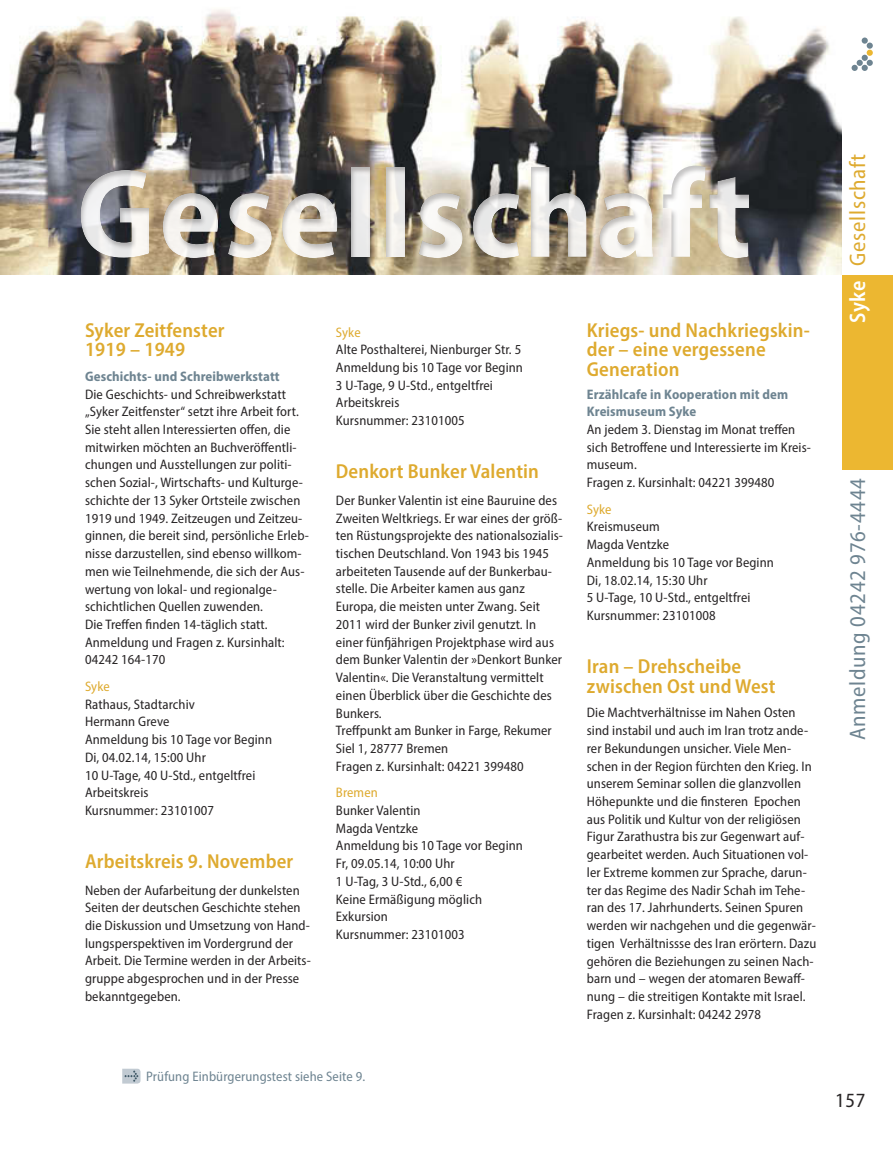
<style>
.page{position:relative;width:893px;height:1149px;background:#fff}
.page>*{position:absolute;margin:0;border:0;box-sizing:border-box;transform-origin:0 0}
.t1{font:700 semi-condensed 127.5px "Myriad Pro";letter-spacing:.02em;color:#fff}
.t2{font:semi-condensed 22.5px "Myriad Pro";letter-spacing:.03em;color:#6e8491}
.t3{font:semi-condensed 22.5px "Myriad Pro";letter-spacing:.03em;color:#deaa2f}
.t4{font:600 semi-condensed 22.5px "Myriad Pro";color:#fff;scale:.96 1}
.t5{font:600 semi-condensed 20.25px/19.8px "Myriad Pro";letter-spacing:.01em;color:#deaa2f}
.t6{font:semi-condensed 20.25px "Myriad Pro";color:#272425}
.t7{font:semi-condensed 13.8px/17.7px "Myriad Pro";letter-spacing:.01em;color:#272425}
.t8{font:700 semi-condensed 13.8px/17.7px "Myriad Pro";letter-spacing:.01em;color:#6e8491}
.t9{font:semi-condensed 13.8px "Myriad Pro";letter-spacing:.01em;color:#6e8491}
.t10{font:semi-condensed 13.8px "Myriad Pro";letter-spacing:.005em;color:#deaa2f}
</style>
<div class="page">
<img style="left:0;top:9px;width:842px;height:265px">
<div style="left:842px;top:274px;width:51px;height:195px;background:#ecb731"></div>
<div style="left:862px;top:37px;width:6px;height:7px;background:#6e8491;border-radius:50%"></div>
<svg style="left:852px;top:43px;width:21px;height:28px"></svg>
<div style="left:55px;top:131px;width:838px;height:159px;background:#272425;opacity:.3"></div>
<svg style="left:122px;top:1068px;width:19px;height:15px"></svg>
<h1 class="t1" style="left:77px;top:132px;width:677px">Gesellschaft</h1>
<h2 class="t3" style="left:844px;top:265px;width:113px;rotate:-90deg">Gesellschaft</h2>
<h3 class="t5" style="left:85px;top:319px;width:141px">Syker Zeitfenster<br>1919 – 1949</h3>
<p class="t8" style="left:85px;top:367px;width:196px">Geschichts- und Schreibwerkstatt</p>
<p class="t7" style="left:85px;top:385px;width:225px">Die Geschichts- und Schreibwerkstatt „Syker Zeitfenster“ setzt ihre Arbeit fort.<br>Sie steht allen Interessierten offen, die mitwirken möchten an Buchveröffentli&shy;chungen und Ausstellungen zur politi&shy;schen Sozial-, Wirtschafts- und Kulturge&shy;schichte der 13 Syker Ortsteile zwischen 1919 und 1949. Zeitzeugen und Zeitzeu&shy;ginnen, die bereit sind, persönliche Erleb&shy;nisse darzustellen, sind ebenso willkom&shy;men wie Teilnehmende, die sich der Aus&shy;wertung von lokal- und regionalge&shy;schichtlichen Quellen zuwenden.<br>Die Treffen finden 14-täglich statt.<br>Anmeldung und Fragen z. Kursinhalt:<br>04242 164-170</p>
<p class="t10" style="left:85px;top:677px;width:26px">Syke</p>
<p class="t7" style="left:85px;top:694px;width:189px">Rathaus, Stadtarchiv<br>Hermann Greve<br>Anmeldung bis 10 Tage vor Beginn<br>Di, 04.02.14, 15:00 Uhr<br>10 U-Tage, 40 U-Std., entgeltfrei<br>Arbeitskreis<br>Kursnummer: 23101007</p>
<h3 class="t5" style="left:85px;top:850px;width:210px">Arbeitskreis 9. November</h3>
<p class="t7" style="left:85px;top:880px;width:227px">Neben der Aufarbeitung der dunkelsten Seiten der deutschen Geschichte stehen die Diskussion und Umsetzung von Hand&shy;lungsperspektiven im Vordergrund der Arbeit. Die Termine werden in der Arbeits&shy;gruppe abgesprochen und in der Presse bekanntgegeben.</p>
<p class="t10" style="left:336px;top:323px;width:26px">Syke</p>
<p class="t7" style="left:336px;top:340px;width:189px">Alte Posthalterei, Nienburger Str. 5<br>Anmeldung bis 10 Tage vor Beginn<br>3 U-Tage, 9 U-Std., entgeltfrei<br>Arbeitskreis<br>Kursnummer: 23101005</p>
<h3 class="t5" style="left:336px;top:461px;width:205px">Denkort Bunker Valentin</h3>
<p class="t7" style="left:336px;top:491px;width:229px">Der Bunker Valentin ist eine Bauruine des Zweiten Weltkriegs. Er war eines der größ&shy;ten Rüstungsprojekte des nationalsozialis&shy;tischen Deutschland. Von 1943 bis 1945 arbeiteten Tausende auf der Bunkerbau&shy;stelle. Die Arbeiter kamen aus ganz Europa, die meisten unter Zwang. Seit 2011 wird der Bunker zivil genutzt. In einer fünfjährigen Projektphase wird aus dem Bunker Valentin der »Denkort Bunker Valentin«. Die Veranstaltung vermittelt einen Überblick über die Geschichte des Bunkers.<br>Treffpunkt am Bunker in Farge, Rekumer Siel 1, 28777 Bremen<br>Fragen z. Kursinhalt: 04221 399480</p>
<p class="t10" style="left:336px;top:784px;width:43px">Bremen</p>
<p class="t7" style="left:336px;top:801px;width:189px">Bunker Valentin<br>Magda Ventzke<br>Anmeldung bis 10 Tage vor Beginn<br>Fr, 09.05.14, 10:00 Uhr<br>1 U-Tag, 3 U-Std., 6,00 €<br>Keine Ermäßigung möglich<br>Exkursion<br>Kursnummer: 23101003</p>
<p class="t9" style="left:146px;top:1067px;width:220px">Prüfung Einbürgerungstest siehe Seite 9.</p>
<h3 class="t5" style="left:587px;top:319px;width:225px">Kriegs- und Nachkriegskin&shy;der – eine vergessene<br>Generation</h3>
<p class="t8" style="left:587px;top:384px;width:203px">Erzählcafe in Kooperation mit dem<br>Kreismuseum Syke</p>
<p class="t7" style="left:587px;top:420px;width:226px">An jedem 3. Dienstag im Monat treffen sich Betroffene und Interessierte im Kreis&shy;museum.<br>Fragen z. Kursinhalt: 04221 399480</p>
<p class="t10" style="left:587px;top:500px;width:26px">Syke</p>
<p class="t7" style="left:587px;top:517px;width:189px">Kreismuseum<br>Magda Ventzke<br>Anmeldung bis 10 Tage vor Beginn<br>Di, 18.02.14, 15:30 Uhr<br>5 U-Tage, 10 U-Std., entgeltfrei<br>Kursnummer: 23101008</p>
<h3 class="t5" style="left:587px;top:655px;width:190px">Iran – Drehscheibe zwischen Ost und West</h3>
<p class="t7" style="left:587px;top:703px;width:231px">Die Machtverhältnisse im Nahen Osten sind instabil und auch im Iran trotz ande&shy;rer Bekundungen unsicher. Viele Men&shy;schen in der Region fürchten den Krieg. In unserem Seminar sollen die glanzvollen Höhepunkte und die finsteren Epochen aus Politik und Kultur von der religiösen Figur Zarathustra bis zur Gegenwart auf&shy;gearbeitet werden. Auch Situationen vol&shy;ler Extreme kommen zur Sprache, darun&shy;ter das Regime des Nadir Schah im Tehe&shy;ran des 17. Jahrhunderts. Seinen Spuren werden wir nachgehen und die gegenwär&shy;tigen Verhältnissse des Iran erörtern. Dazu gehören die Beziehungen zu seinen Nach&shy;barn und – wegen der atomaren Bewaff&shy;nung – die streitigen Kontakte mit Israel.<br>Fragen z. Kursinhalt: 04242 2978</p>
<h2 class="t4" style="left:843px;top:322px;width:45px;rotate:-90deg">Syke</h2>
<h2 class="t2" style="left:844px;top:740px;width:263px;rotate:-90deg">Anmeldung 04242 976-4444</h2>
<h3 class="t6" style="left:835px;top:1087px;width:32px">157</h3>
</div>
